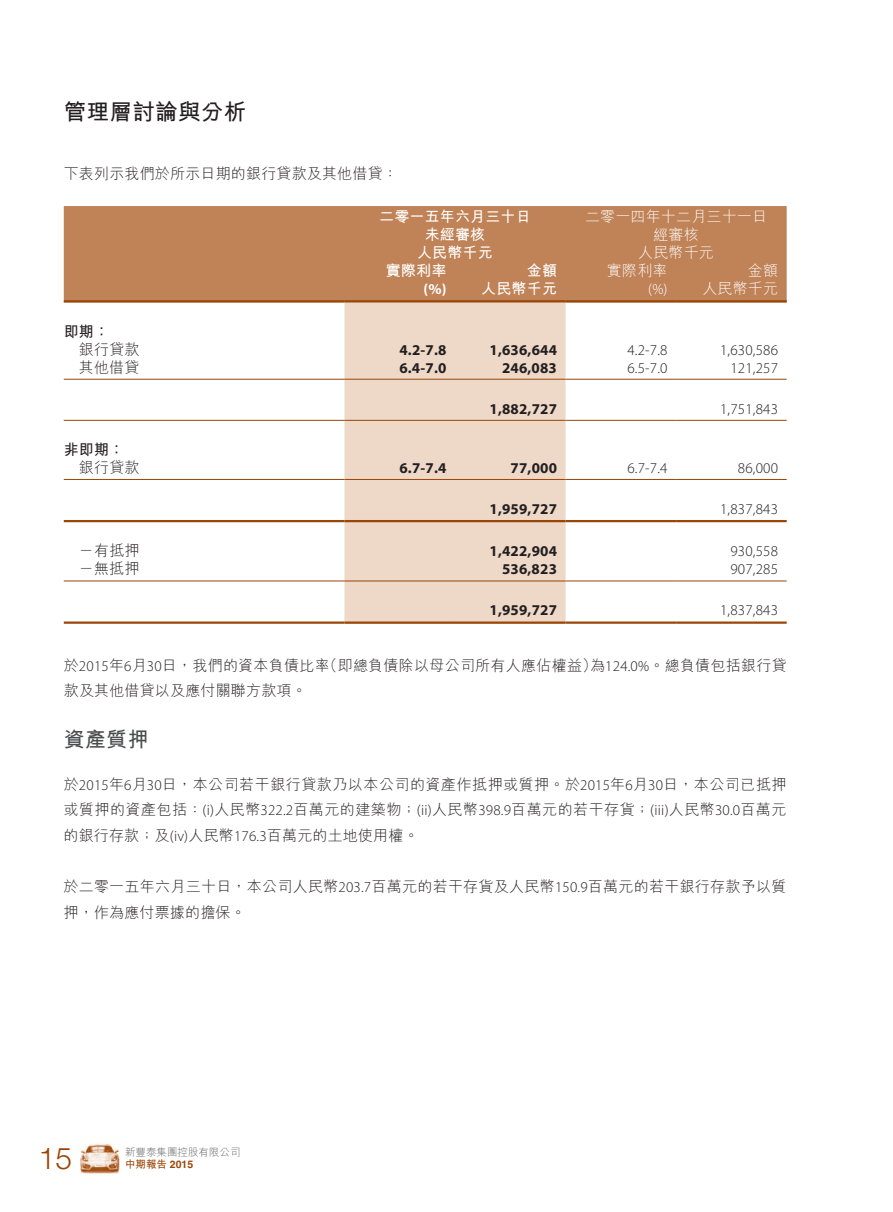
<style>
.page{position:relative;width:893px;height:1212px;background:#fff}
.page>*{position:absolute;margin:0;border:0;box-sizing:border-box;transform-origin:0 0}
.t1{font:300 30px "Helvetica Neue LT Std";color:#994606}
.t2{font:700 22.5px "M Hei HK";letter-spacing:.015em;color:#231f20}
.t3{font:700 21px "M Hei HK";color:#4b4c4d}
.t4{font:300 15px/25.5px "M Hei HK";letter-spacing:.02em;color:#231f20}
.t5{font:700 15px "Myriad Pro";letter-spacing:.01em;color:#231f20}
.t6{font:300 15px "Myriad Pro";letter-spacing:.015em;color:#231f20}
.t7{font:300 15px/18px "M Hei HK";letter-spacing:.015em;color:#fff;text-align:center}
.t8{font:700 15px/18px "M Hei HK";letter-spacing:.01em;color:#fff;text-align:center}
.t9{font:700 15px "M Hei HK";color:#231f20}
.t10{font:700 15px "Myriad Pro";color:#fff}
.t11{font:300 15px "Myriad Pro";color:#fff}
.t12{font:300 10.5px "M Hei HK";color:#636366}
.t13{font:700 10.5px "M Hei HK";color:#994606}
.s1{font-family:"Myriad Pro"}
.s2{font-family:"Helvetica LT Std"}
</style>
<div class="page">
<img style="left:80px;top:1144px;width:40px;height:30px">
<div style="left:64px;top:206px;width:723px;height:94px;background:#c08257"></div>
<div style="left:344px;top:302px;width:222px;height:319px;background:#eed8c8"></div>
<hr style="left:64px;top:300px;width:280px;height:2px;background:#994606">
<hr style="left:344px;top:300px;width:111px;height:2px;background:#994606">
<hr style="left:455px;top:300px;width:111px;height:2px;background:#994606">
<hr style="left:566px;top:300px;width:110px;height:2px;background:#994606">
<hr style="left:676px;top:300px;width:111px;height:2px;background:#994606">
<hr style="left:64px;top:379px;width:280px;height:1px;background:#994606">
<hr style="left:344px;top:379px;width:111px;height:1px;background:#994606">
<hr style="left:455px;top:379px;width:111px;height:1px;background:#994606">
<hr style="left:566px;top:379px;width:110px;height:1px;background:#994606">
<hr style="left:676px;top:379px;width:111px;height:1px;background:#994606">
<hr style="left:64px;top:420px;width:280px;height:1px;background:#994606">
<hr style="left:344px;top:420px;width:111px;height:1px;background:#994606">
<hr style="left:455px;top:420px;width:111px;height:1px;background:#994606">
<hr style="left:566px;top:420px;width:110px;height:1px;background:#994606">
<hr style="left:676px;top:420px;width:111px;height:1px;background:#994606">
<hr style="left:64px;top:479px;width:280px;height:1px;background:#994606">
<hr style="left:344px;top:479px;width:111px;height:1px;background:#994606">
<hr style="left:455px;top:479px;width:111px;height:1px;background:#994606">
<hr style="left:566px;top:479px;width:110px;height:1px;background:#994606">
<hr style="left:676px;top:479px;width:111px;height:1px;background:#994606">
<hr style="left:64px;top:520px;width:280px;height:2px;background:#994606">
<hr style="left:344px;top:520px;width:111px;height:2px;background:#994606">
<hr style="left:455px;top:520px;width:111px;height:2px;background:#994606">
<hr style="left:566px;top:520px;width:110px;height:2px;background:#994606">
<hr style="left:676px;top:520px;width:111px;height:2px;background:#994606">
<hr style="left:64px;top:581px;width:280px;height:1px;background:#994606">
<hr style="left:344px;top:581px;width:111px;height:1px;background:#994606">
<hr style="left:455px;top:581px;width:111px;height:1px;background:#994606">
<hr style="left:566px;top:581px;width:110px;height:1px;background:#994606">
<hr style="left:676px;top:581px;width:111px;height:1px;background:#994606">
<hr style="left:64px;top:621px;width:280px;height:3px;background:#994606">
<hr style="left:344px;top:621px;width:111px;height:3px;background:#994606">
<hr style="left:455px;top:621px;width:111px;height:3px;background:#994606">
<hr style="left:566px;top:621px;width:110px;height:3px;background:#994606">
<hr style="left:676px;top:621px;width:111px;height:3px;background:#994606">
<h2 class="t2" style="left:64px;top:95px;width:184px">管理層討論與分析</h2>
<p class="t4" style="left:64px;top:160px;width:336px">下表列示我們於所示日期的銀行貸款及其他借貸：</p>
<p class="t8" style="left:379px;top:206px;width:153px">二零一五年六月三十日未經審核<br>人民幣千元</p>
<p class="t7" style="left:585px;top:207px;width:184px">二零一四年十二月三十一日經審核<br>人民幣千元</p>
<p class="t8" style="left:386px;top:260px;width:62px">實際利率</p>
<p class="t8" style="left:527px;top:260px;width:32px">金額</p>
<p class="t7" style="left:607px;top:261px;width:62px">實際利率</p>
<p class="t7" style="left:748px;top:261px;width:32px">金額</p>
<p class="t10" style="left:423px;top:281px;width:24px">(%)</p>
<p class="t8" style="left:481px;top:278px;width:77px">人民幣千元</p>
<p class="t11" style="left:648px;top:281px;width:21px">(%)</p>
<p class="t7" style="left:702px;top:279px;width:77px">人民幣千元</p>
<p class="t9" style="left:64px;top:320px;width:47px">即期：</p>
<p class="t4" style="left:79px;top:336px;width:62px">銀行貸款</p>
<p class="t5" style="left:399px;top:341px;width:49px">4.2-7.8</p>
<p class="t5" style="left:489px;top:341px;width:69px">1,636,644</p>
<p class="t6" style="left:627px;top:341px;width:42px">4.2-7.8</p>
<p class="t6" style="left:720px;top:341px;width:60px">1,630,586</p>
<p class="t4" style="left:79px;top:354px;width:62px">其他借貸</p>
<p class="t5" style="left:399px;top:359px;width:49px">6.4-7.0</p>
<p class="t5" style="left:502px;top:359px;width:56px">246,083</p>
<p class="t6" style="left:627px;top:359px;width:42px">6.5-7.0</p>
<p class="t6" style="left:730px;top:359px;width:49px">121,257</p>
<p class="t5" style="left:489px;top:400px;width:69px">1,882,727</p>
<p class="t6" style="left:720px;top:400px;width:60px">1,751,843</p>
<p class="t9" style="left:64px;top:438px;width:62px">非即期：</p>
<p class="t4" style="left:79px;top:454px;width:62px">銀行貸款</p>
<p class="t5" style="left:399px;top:459px;width:49px">6.7-7.4</p>
<p class="t5" style="left:511px;top:459px;width:48px">77,000</p>
<p class="t6" style="left:627px;top:460px;width:42px">6.7-7.4</p>
<p class="t6" style="left:738px;top:460px;width:42px">86,000</p>
<p class="t5" style="left:489px;top:500px;width:69px">1,959,727</p>
<p class="t6" style="left:720px;top:501px;width:60px">1,837,843</p>
<p class="t4" style="left:79px;top:537px;width:62px">－有抵押</p>
<p class="t5" style="left:489px;top:543px;width:69px">1,422,904</p>
<p class="t6" style="left:730px;top:543px;width:49px">930,558</p>
<p class="t4" style="left:79px;top:555px;width:62px">－無抵押</p>
<p class="t5" style="left:502px;top:561px;width:56px">536,823</p>
<p class="t6" style="left:730px;top:561px;width:49px">907,285</p>
<p class="t5" style="left:489px;top:602px;width:69px">1,959,727</p>
<p class="t6" style="left:720px;top:602px;width:60px">1,837,843</p>
<p class="t4" style="left:64px;top:652px;width:724px">於<span class="s1">2015</span>年<span class="s1">6</span>月<span class="s1">30</span>日，我們的資本負債比率（即總負債除以母公司所有人應佔權益）為<span class="s1">124.0%</span>。總負債包括銀行貸款及其他借貸以及應付關聯方款項。</p>
<h3 class="t3" style="left:64px;top:724px;width:86px">資產質押</h3>
<p class="t4" style="left:63px;top:771px;width:725px;text-align:justify">於<span class="s1">2015</span>年<span class="s1">6</span>月<span class="s1">30</span>日，本公司若干銀行貸款乃以本公司的資產作抵押或質押。於<span class="s1">2015</span>年<span class="s1">6</span>月<span class="s1">30</span>日，本公司已抵押或質押的資產包括：<span class="s1">(i)</span>人民幣<span class="s1">322.2</span>百萬元的建築物；<span class="s1">(ii)</span>人民幣<span class="s1">398.9</span>百萬元的若干存貨；<span class="s1">(iii)</span>人民幣<span class="s1">30.0</span>百萬元的銀行存款；及<span class="s1">(iv)</span>人民幣<span class="s1">176.3</span>百萬元的土地使用權。</p>
<p class="t4" style="left:63px;top:873px;width:725px">於二零一五年六月三十日，本公司人民幣<span class="s1">203.7</span>百萬元的若干存貨及人民幣<span class="s1">150.9</span>百萬元的若干銀行存款予以質押，作為應付票據的擔保。</p>
<p class="t12" style="left:125px;top:1145px;width:117px">新豐泰集團控股有限公司</p>
<h1 class="t1" style="left:39px;top:1140px;width:35px">15</h1>
<p class="t13" style="left:125px;top:1157px;width:70px">中期報告 <span class="s2">2015</span></p>
</div>
